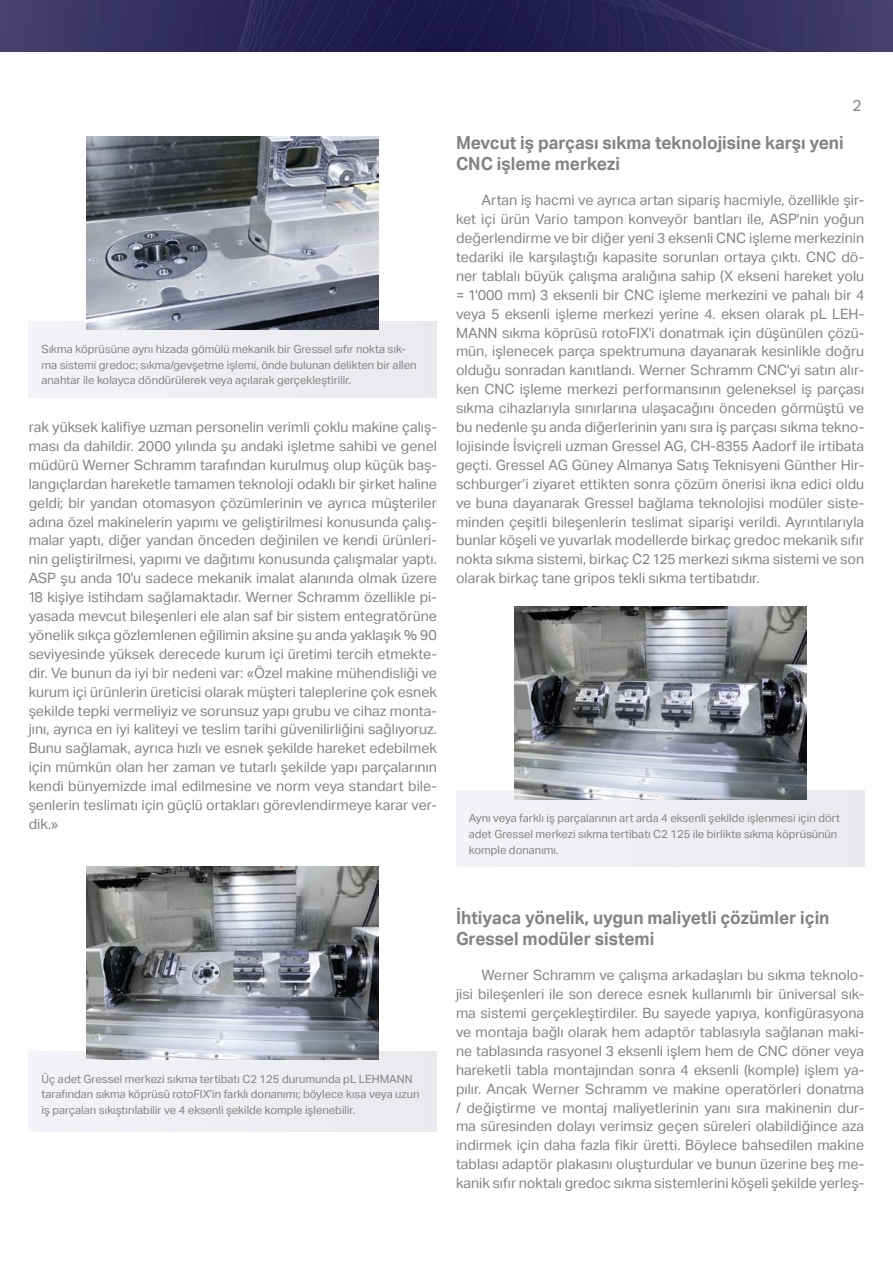
<style>
.page{position:relative;width:893px;height:1263px;background:#fff}
.page>*{position:absolute;margin:0;border:0;box-sizing:border-box;transform-origin:0 0}
.Zwischentitel{font:700 18px/21.8px "Aktiv Grotesk Trial";color:#838383;scale:.96 1}
.t1{font:15.75px "Aktiv Grotesk Trial";color:#838383}
.Grundtext{font:14.25px/18.9px "Aktiv Grotesk Trial";color:#838383;text-align:justify}
.Legende{font:11.25px/15.8px "Aktiv Grotesk Trial";color:#838383}
</style>
<div class="page">
<img style="left:0;top:0;width:893px;height:51px">
<div style="left:29px;top:321px;width:408px;height:77px;background:#eeeef3"></div>
<img style="left:87px;top:137px;width:292px;height:193px">
<div style="left:29px;top:1051px;width:408px;height:80px;background:#eeeef3"></div>
<img style="left:87px;top:867px;width:292px;height:193px">
<div style="left:456px;top:791px;width:408px;height:76px;background:#eeeef3"></div>
<img style="left:514px;top:606px;width:292px;height:193px">
<p class="Legende" style="left:42px;top:341px;width:377px">Sıkma köprüsüne aynı hizada gömülü mekanik bir Gressel sıfır nokta sık&shy;ma sistemi gredoc; sıkma/gevşetme işlemi, önde bulunan delikten bir allen anahtar ile kolayca döndürülerek veya açılarak gerçekleştirilir.</p>
<p class="Grundtext" style="left:29px;top:418px;width:410px">rak yüksek kalifiye uzman personelin verimli çoklu makine çalış&shy;ması da dahildir. 2000 yılında şu andaki işletme sahibi ve genel müdürü Werner Schramm tarafından kurulmuş olup küçük baş&shy;langıçlardan hareketle tamamen teknoloji odaklı bir şirket haline geldi; bir yandan otomasyon çözümlerinin ve ayrıca müşteriler adına özel makinelerin yapımı ve geliştirilmesi konusunda çalış&shy;malar yaptı, diğer yandan önceden değinilen ve kendi ürünleri&shy;nin geliştirilmesi, yapımı ve dağıtımı konusunda çalışmalar yaptı.<br>ASP şu anda 10'u sadece mekanik imalat alanında olmak üzere 18 kişiye istihdam sağlamaktadır. Werner Schramm özellikle pi&shy;yasada mevcut bileşenleri ele alan saf bir sistem entegratörüne yönelik sıkça gözlemlenen eğilimin aksine şu anda yaklaşık % 90 seviyesinde yüksek derecede kurum içi üretimi tercih etmekte&shy;dir. Ve bunun da iyi bir nedeni var: «Özel makine mühendisliği ve kurum içi ürünlerin üreticisi olarak müşteri taleplerine çok esnek şekilde tepki vermeliyiz ve sorunsuz yapı grubu ve cihaz monta&shy;jını, ayrıca en iyi kaliteyi ve teslim tarihi güvenilirliğini sağlıyoruz.<br>Bunu sağlamak, ayrıca hızlı ve esnek şekilde hareket edebilmek için mümkün olan her zaman ve tutarlı şekilde yapı parçalarının kendi bünyemizde imal edilmesine ve norm veya standart bile&shy;şenlerin teslimatı için güçlü ortakları görevlendirmeye karar ver&shy;dik.»</p>
<p class="t1" style="left:852px;top:96px;width:11px">2</p>
<p class="Zwischentitel" style="left:456px;top:131px;width:405px">Mevcut iş parçası sıkma teknolojisine karşı yeni<br>CNC işleme merkezi</p>
<p class="Grundtext" style="left:456px;top:191px;width:410px;text-indent:26px">Artan iş hacmi ve ayrıca artan sipariş hacmiyle, özellikle şir&shy;ket içi ürün Vario tampon konveyör bantları ile, ASP'nin yoğun değerlendirme ve bir diğer yeni 3 eksenli CNC işleme merkezinin tedariki ile karşılaştığı kapasite sorunları ortaya çıktı. CNC dö&shy;ner tablalı büyük çalışma aralığına sahip (X ekseni hareket yolu = 1'000 mm) 3 eksenli bir CNC işleme merkezini ve pahalı bir 4 veya 5 eksenli işleme merkezi yerine 4. eksen olarak pL LEH-MANN sıkma köprüsü rotoFIX'i donatmak için düşünülen çözü&shy;mün, işlenecek parça spektrumuna dayanarak kesinlikle doğru olduğu sonradan kanıtlandı. Werner Schramm CNC'yi satın alır&shy;ken CNC işleme merkezi performansının geleneksel iş parçası sıkma cihazlarıyla sınırlarına ulaşacağını önceden görmüştü ve bu nedenle şu anda diğerlerinin yanı sıra iş parçası sıkma tekno&shy;lojisinde İsviçreli uzman Gressel AG, CH-8355 Aadorf ile irtibata geçti. Gressel AG Güney Almanya Satış Teknisyeni Günther Hir&shy;schburger’i ziyaret ettikten sonra çözüm önerisi ikna edici oldu ve buna dayanarak Gressel bağlama teknolojisi modüler siste&shy;minden çeşitli bileşenlerin teslimat siparişi verildi. Ayrıntılarıyla bunlar köşeli ve yuvarlak modellerde birkaç gredoc mekanik sıfır nokta sıkma sistemi, birkaç C2 125 merkezi sıkma sistemi ve son olarak birkaç tane gripos tekli sıkma tertibatıdır.</p>
<p class="Legende" style="left:469px;top:810px;width:373px">Aynı veya farklı iş parçalarının art arda 4 eksenli şekilde işlenmesi için dört adet Gressel merkezi sıkma tertibatı C2 125 ile birlikte sıkma köprüsünün komple donanımı.</p>
<p class="Legende" style="left:42px;top:1071px;width:379px">Üç adet Gressel merkezi sıkma tertibatı C2 125 durumunda pL LEHMANN tarafından sıkma köprüsü rotoFIX’in farklı donanımı; böylece kısa veya uzun iş parçaları sıkıştırılabilir ve 4 eksenli şekilde komple işlenebilir.</p>
<p class="Zwischentitel" style="left:456px;top:906px;width:391px">İhtiyaca yönelik, uygun maliyetli çözümler için<br>Gressel modüler sistemi</p>
<p class="Grundtext" style="left:456px;top:966px;width:410px;text-indent:26px">Werner Schramm ve çalışma arkadaşları bu sıkma teknolo&shy;jisi bileşenleri ile son derece esnek kullanımlı bir üniversal sık&shy;ma sistemi gerçekleştirdiler. Bu sayede yapıya, konfigürasyona ve montaja bağlı olarak hem adaptör tablasıyla sağlanan maki&shy;ne tablasında rasyonel 3 eksenli işlem hem de CNC döner veya hareketli tabla montajından sonra 4 eksenli (komple) işlem ya&shy;pılır. Ancak Werner Schramm ve makine operatörleri donatma / değiştirme ve montaj maliyetlerinin yanı sıra makinenin dur&shy;ma süresinden dolayı verimsiz geçen süreleri olabildiğince aza indirmek için daha fazla fikir üretti. Böylece bahsedilen makine tablası adaptör plakasını oluşturdular ve bunun üzerine beş me&shy;kanik sıfır noktalı gredoc sıkma sistemlerini köşeli şekilde yerleş-</p>
</div>
